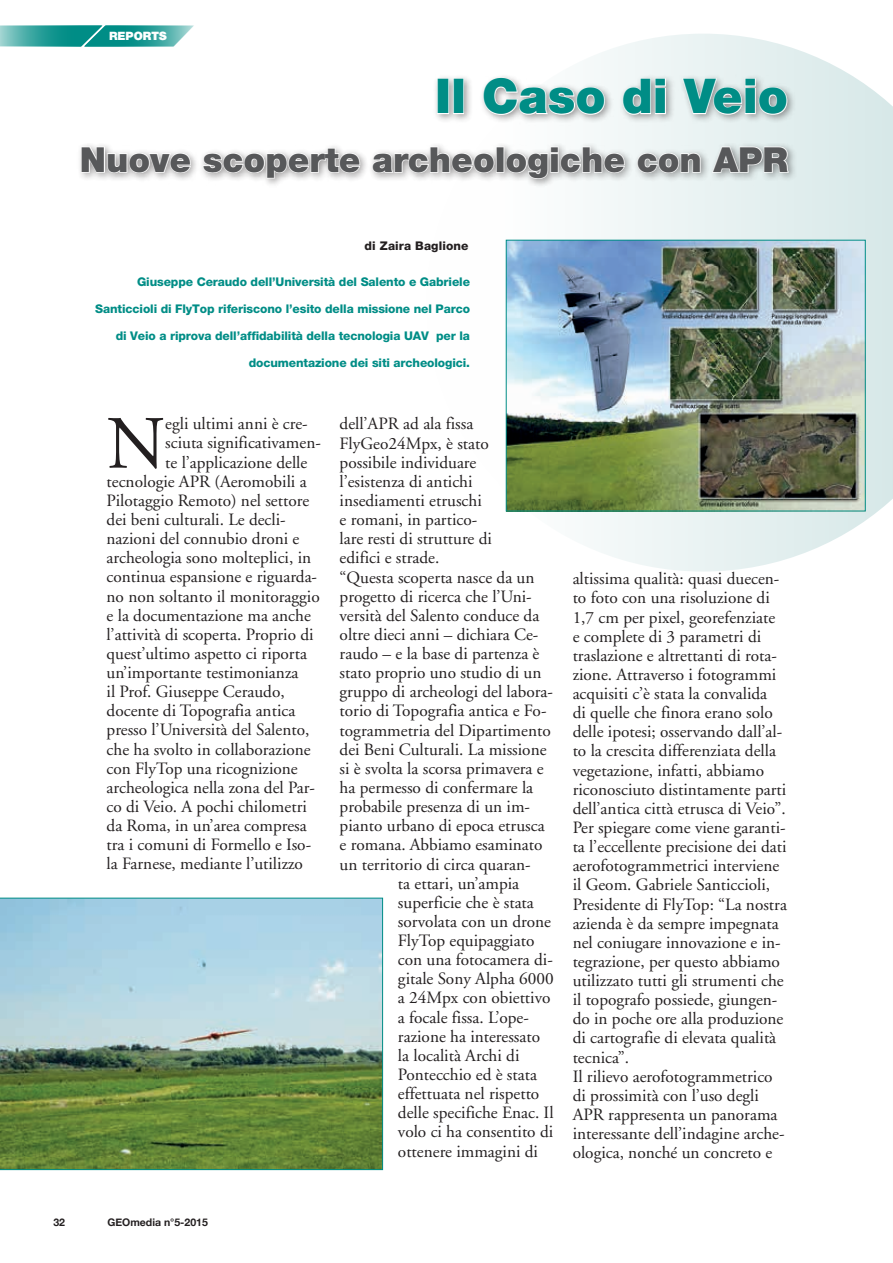
<style>
.page{position:relative;width:893px;height:1263px;background:#fff}
.page>*{position:absolute;margin:0;border:0;box-sizing:border-box;transform-origin:0 0}
.t1{font:75px "Adobe Garamond";color:#231f20}
.t2{font:900 48px "Helvetica Neue";color:#008d86}
.t3{font:900 34.5px "Helvetica Neue";color:#57585a}
.t4{font:17.25px/19.2px "Adobe Garamond";color:#231f20}
.t5{font:800 12px "Helvetica Neue";letter-spacing:-.01em;color:#008d86}
.t6{font:800 12px "Helvetica Neue";letter-spacing:.01em;color:#231f20}
.t7{font:900 11.55px "Helvetica Neue";color:#fff}
.t8{font:700 10.5px "Helvetica Neue";color:#231f20}
</style>
<div class="page">
<svg style="left:505px;top:34px;width:388px;height:538px"></svg>
<div style="left:76px;top:73px;width:721px;height:115px;background:#231f20;opacity:.45"></div>
<div style="left:437px;top:78px;width:12px;height:36px;border:2px solid #fff"></div>
<div style="left:453px;top:78px;width:11px;height:36px;border:2px solid #fff"></div>
<svg style="left:482px;top:77px;width:124px;height:39px"></svg>
<svg style="left:622px;top:78px;width:45px;height:38px"></svg>
<svg style="left:681px;top:77px;width:107px;height:39px;background:#c7cdcd"></svg>
<svg style="left:80px;top:146px;width:112px;height:31px"></svg>
<svg style="left:202px;top:147px;width:159px;height:32px"></svg>
<svg style="left:371px;top:146px;width:124px;height:28px"></svg>
<div style="left:496px;top:147px;width:8px;height:26px;border:2px solid #fff"></div>
<svg style="left:505px;top:146px;width:121px;height:34px"></svg>
<svg style="left:636px;top:152px;width:65px;height:22px"></svg>
<svg style="left:711px;top:145px;width:79px;height:29px"></svg>
<svg style="left:0;top:26px;width:194px;height:21px;background:#3ba7a1"></svg>
<img style="left:508px;top:242px;width:356px;height:267px">
<div style="left:506px;top:240px;width:360px;height:271px;border:1px solid #008d86"></div>
<svg style="left:0;top:898px;width:383px;height:272px;background:#8cad97"></svg>
<svg style="left:892px;top:437px;width:1px;height:135px"></svg>
<p class="t7" style="left:109px;top:29px;width:59px">REPORTS</p>
<h2 class="t2" style="left:435px;top:68px;width:355px">Il Caso di Veio</h2>
<h3 class="t3" style="left:80px;top:139px;width:710px">Nuove scoperte archeologiche con APR</h3>
<p class="t6" style="left:365px;top:239px;width:105px">di Zaira Baglione</p>
<p class="t5" style="left:137px;top:274px;width:334px">Giuseppe Ceraudo dell’Università del Salento e Gabriele</p>
<p class="t5" style="left:95px;top:301px;width:376px">Santiccioli di FlyTop riferiscono l’esito della missione nel Parco</p>
<p class="t5" style="left:116px;top:328px;width:356px">di Veio a riprova dell’affidabilità della tecnologia UAV per la</p>
<p class="t5" style="left:249px;top:355px;width:223px">documentazione dei siti archeologici.</p>
<h1 class="t1" style="left:107px;top:404px;width:60px">N</h1>
<p class="t4" style="left:165px;top:415px;width:144px">egli ultimi anni è cre-</p>
<p class="t4" style="left:165px;top:434px;width:157px">sciuta significativamen-</p>
<p class="t4" style="left:165px;top:453px;width:144px">te l’applicazione delle</p>
<p class="t4" style="left:107px;top:472px;width:202px">tecnologie APR (Aeromobili a</p>
<p class="t4" style="left:107px;top:491px;width:204px">Pilotaggio Remoto) nel settore</p>
<p class="t4" style="left:107px;top:510px;width:181px">dei beni culturali. Le decli-</p>
<p class="t4" style="left:107px;top:529px;width:194px">nazioni del connubio droni e</p>
<p class="t4" style="left:107px;top:549px;width:206px">archeologia sono molteplici, in</p>
<p class="t4" style="left:107px;top:568px;width:212px">continua espansione e riguarda-</p>
<p class="t4" style="left:107px;top:587px;width:215px">no non soltanto il monitoraggio</p>
<p class="t4" style="left:107px;top:606px;width:206px">e la documentazione ma anche</p>
<p class="t4" style="left:107px;top:625px;width:209px">l’attività di scoperta. Proprio di</p>
<p class="t4" style="left:107px;top:644px;width:202px">quest’ultimo aspetto ci riporta</p>
<p class="t4" style="left:107px;top:663px;width:193px">un’importante testimonianza</p>
<p class="t4" style="left:107px;top:683px;width:180px">il Prof. Giuseppe Ceraudo,</p>
<p class="t4" style="left:107px;top:702px;width:190px">docente di Topografia antica</p>
<p class="t4" style="left:107px;top:721px;width:204px">presso l’Università del Salento,</p>
<p class="t4" style="left:107px;top:740px;width:206px">che ha svolto in collaborazione</p>
<p class="t4" style="left:107px;top:759px;width:193px">con FlyTop una ricognizione</p>
<p class="t4" style="left:107px;top:778px;width:210px">archeologica nella zona del Par-</p>
<p class="t4" style="left:107px;top:797px;width:202px">co di Veio. A pochi chilometri</p>
<p class="t4" style="left:107px;top:816px;width:202px">da Roma, in un’area compresa</p>
<p class="t4" style="left:107px;top:836px;width:206px">tra i comuni di Formello e Iso-</p>
<p class="t4" style="left:107px;top:855px;width:198px">la Farnese, mediante l’utilizzo</p>
<p class="t4" style="left:340px;top:415px;width:135px">dell’APR ad ala fissa</p>
<p class="t4" style="left:340px;top:434px;width:151px">FlyGeo24Mpx, è stato</p>
<p class="t4" style="left:340px;top:453px;width:138px">possibile individuare</p>
<p class="t4" style="left:340px;top:472px;width:134px">l’esistenza di antichi</p>
<p class="t4" style="left:340px;top:491px;width:144px">insediamenti etruschi</p>
<p class="t4" style="left:340px;top:510px;width:139px">e romani, in partico-</p>
<p class="t4" style="left:340px;top:530px;width:154px">lare resti di strutture di</p>
<p class="t4" style="left:340px;top:549px;width:101px">edifici e strade.</p>
<p class="t4" style="left:340px;top:568px;width:196px">“Questa scoperta nasce da un</p>
<p class="t4" style="left:340px;top:587px;width:194px">progetto di ricerca che l’Uni-</p>
<p class="t4" style="left:340px;top:606px;width:201px">versità del Salento conduce da</p>
<p class="t4" style="left:340px;top:625px;width:200px">oltre dieci anni – dichiara Ce-</p>
<p class="t4" style="left:340px;top:644px;width:201px">raudo – e la base di partenza è</p>
<p class="t4" style="left:340px;top:663px;width:203px">stato proprio uno studio di un</p>
<p class="t4" style="left:340px;top:683px;width:215px">gruppo di archeologi del labora-</p>
<p class="t4" style="left:340px;top:702px;width:208px">torio di Topografia antica e Fo-</p>
<p class="t4" style="left:340px;top:721px;width:213px">togrammetria del Dipartimento</p>
<p class="t4" style="left:340px;top:740px;width:208px">dei Beni Culturali. La missione</p>
<p class="t4" style="left:340px;top:759px;width:206px">si è svolta la scorsa primavera e</p>
<p class="t4" style="left:340px;top:778px;width:195px">ha permesso di confermare la</p>
<p class="t4" style="left:340px;top:797px;width:192px">probabile presenza di un im-</p>
<p class="t4" style="left:340px;top:817px;width:207px">pianto urbano di epoca etrusca</p>
<p class="t4" style="left:340px;top:836px;width:204px">e romana. Abbiamo esaminato</p>
<p class="t4" style="left:340px;top:855px;width:193px">un territorio di circa quaran-</p>
<p class="t4" style="left:398px;top:874px;width:123px">ta ettari, un’ampia</p>
<p class="t4" style="left:398px;top:893px;width:137px">superficie che è stata</p>
<p class="t4" style="left:398px;top:912px;width:155px">sorvolata con un drone</p>
<p class="t4" style="left:398px;top:931px;width:138px">FlyTop equipaggiato</p>
<p class="t4" style="left:398px;top:950px;width:156px">con una fotocamera di-</p>
<p class="t4" style="left:398px;top:970px;width:157px">gitale Sony Alpha 6000</p>
<p class="t4" style="left:398px;top:989px;width:154px">a 24Mpx con obiettivo</p>
<p class="t4" style="left:398px;top:1008px;width:132px">a focale fissa. L’ope-</p>
<p class="t4" style="left:398px;top:1027px;width:144px">razione ha interessato</p>
<p class="t4" style="left:398px;top:1046px;width:123px">la località Archi di</p>
<p class="t4" style="left:398px;top:1065px;width:141px">Pontecchio ed è stata</p>
<p class="t4" style="left:398px;top:1084px;width:143px">effettuata nel rispetto</p>
<p class="t4" style="left:398px;top:1103px;width:157px">delle specifiche Enac. Il</p>
<p class="t4" style="left:398px;top:1123px;width:157px">volo ci ha consentito di</p>
<p class="t4" style="left:398px;top:1142px;width:142px">ottenere immagini di</p>
<p class="t4" style="left:573px;top:570px;width:216px">altissima qualità: quasi duecen&shy;to foto con una risoluzione di<br>1,7 cm per pixel, georefenziate<br>e complete di 3 parametri di traslazione e altrettanti di rota&shy;zione. Attraverso i fotogrammi acquisiti c’è stata la convalida<br>di quelle che finora erano solo delle ipotesi; osservando dall’al&shy;to la crescita differenziata della vegetazione, infatti, abbiamo riconosciuto distintamente parti dell’antica città etrusca di Veio”.<br>Per spiegare come viene garanti&shy;ta l’eccellente precisione dei dati aerofotogrammetrici interviene il Geom. Gabriele Santiccioli,<br>Presidente di FlyTop: “La nostra azienda è da sempre impegnata nel coniugare innovazione e in&shy;tegrazione, per questo abbiamo utilizzato tutti gli strumenti che il topografo possiede, giungen&shy;do in poche ore alla produzione di cartografie di elevata qualità tecnica”.<br>Il rilievo aerofotogrammetrico di prossimità con l’uso degli<br>APR rappresenta un panorama interessante dell’indagine arche&shy;ologica, nonché un concreto e</p>
<p class="t8" style="left:53px;top:1214px;width:13px">32</p>
<p class="t8" style="left:107px;top:1214px;width:102px">GEOmedia n°5-2015</p>
</div>
